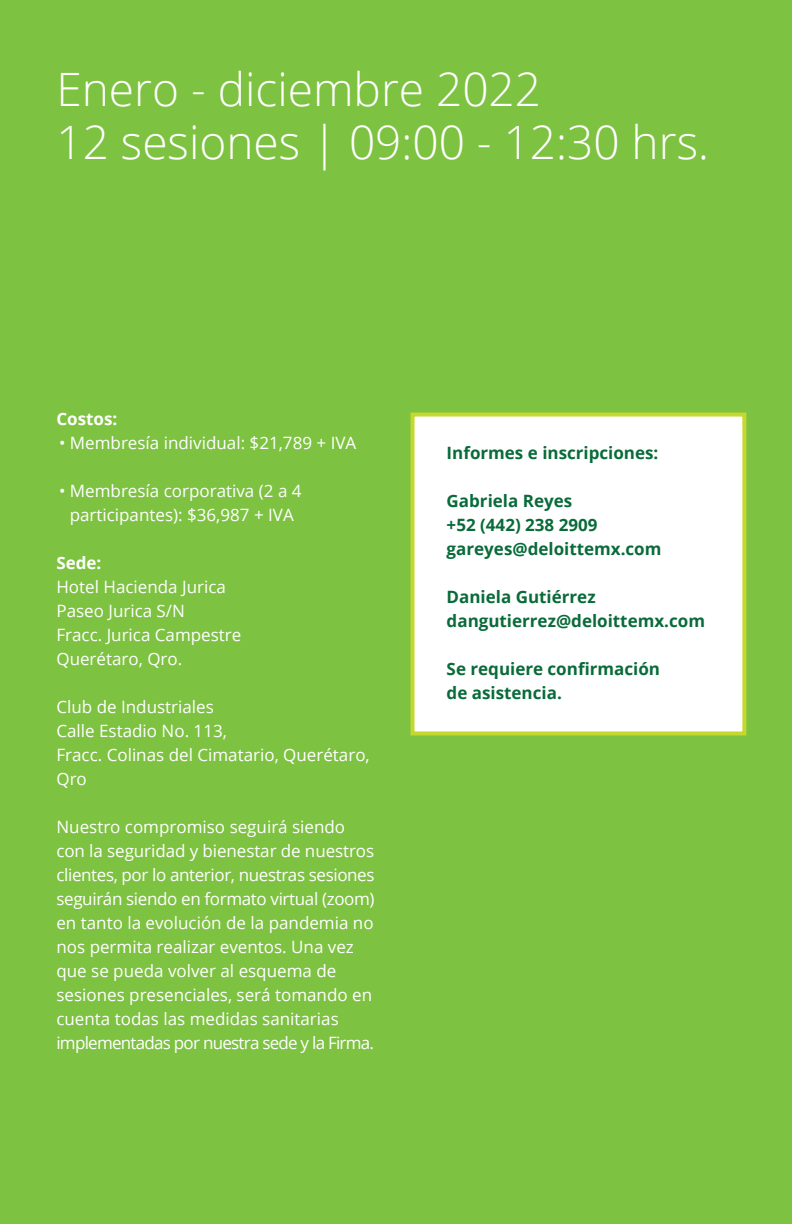
<style>
.page{position:relative;width:792px;height:1224px;background:#7ec242}
.page>*{position:absolute;margin:0;border:0;box-sizing:border-box;transform-origin:0 0}
.t1{font:300 46px/53px "Open Sans";color:#fff}
.t2{font:17px/24px "Open Sans";color:#fff}
.t3{font:700 17px/24px "Open Sans";color:#096b39}
.t4{font:700 17px "Open Sans";color:#fff}
</style>
<div class="page">
<div style="left:411px;top:413px;width:335px;height:322px;background:#fff;border:4px solid #c4d82f"></div>
<h1 class="t1" style="left:56px;top:61px;width:654px">Enero - diciembre 2022<br>12 sesiones | 09:00 - 12:30 hrs.</h1>
<p class="t4" style="left:56px;top:407px;width:62px">Costos:</p>
<p class="t2" style="left:59px;top:431px;width:299px">• Membresía individual: $21,789 + IVA</p>
<p class="t2" style="left:59px;top:479px;width:244px;text-align:center">• Membresía corporativa (2 a 4 participantes): $36,987 + IVA</p>
<p class="t4" style="left:56px;top:551px;width:47px">Sede:</p>
<p class="t2" style="left:56px;top:575px;width:186px">Hotel Hacienda Jurica<br>Paseo Jurica S/N<br>Fracc. Jurica Campestre<br>Querétaro, Qro.</p>
<p class="t2" style="left:56px;top:695px;width:315px">Club de Industriales<br>Calle Estadio No. 113,<br>Fracc. Colinas del Cimatario, Querétaro,<br>Qro</p>
<p class="t2" style="left:56px;top:815px;width:320px">Nuestro compromiso seguirá siendo con la seguridad y bienestar de nuestros clientes, por lo anterior, nuestras sesiones seguirán siendo en formato virtual (zoom) en tanto la evolución de la pandemia no nos permita realizar eventos. Una vez que se pueda volver al esquema de sesiones presenciales, será tomando en cuenta todas las medidas sanitarias implementadas por nuestra sede y la Firma.</p>
<p class="t3" style="left:447px;top:440px;width:213px">Informes e inscripciones:</p>
<p class="t3" style="left:447px;top:488px;width:216px">Gabriela Reyes<br>+52 (442) 238 2909 gareyes@deloittemx.com</p>
<p class="t3" style="left:447px;top:584px;width:260px">Daniela Gutiérrez dangutierrez@deloittemx.com</p>
<p class="t3" style="left:447px;top:656px;width:215px">Se requiere confirmación de asistencia.</p>
</div>
